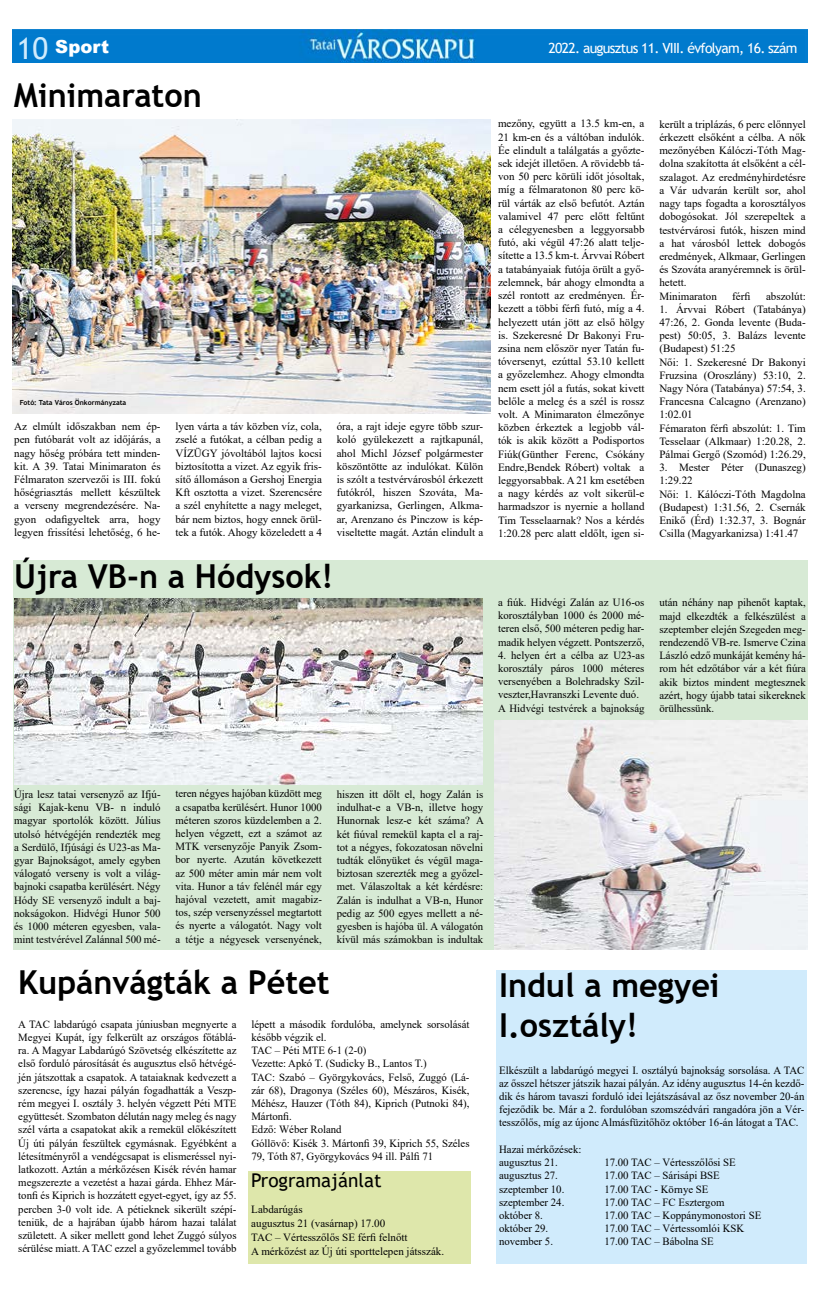
<style>
.page{position:relative;width:820px;height:1293px;background:#fff}
.page>*{position:absolute;margin:0;border:0;box-sizing:border-box;transform-origin:0 0}
.t1{font:700 33px/39.6px "Trebuchet MS";color:#000}
.t2{font:19px "Trebuchet MS";color:#000}
.t3{font:900 18px "Arial";color:#fff}
.t4{font:14px "Trebuchet MS";letter-spacing:-.05em;color:#fff}
.t5{font:11px/13.2px "Times New Roman";color:#000;text-align:justify}
.t6{font:700 7px "Trebuchet MS";color:#000}
.s1{font-family:"Trebuchet MS";font-weight:400;font-size:30px;color:#d0ebfc}
</style>
<div class="page">
<img style="left:13px;top:30px;width:793px;height:33px">
<div style="left:248px;top:1171px;width:223px;height:92px;background:#dee7ab"></div>
<div style="left:13px;top:561px;width:793px;height:389px;background:#d7ead5"></div>
<div style="left:496px;top:970px;width:310px;height:293px;background:#d0ebfc"></div>
<img style="left:494px;top:720px;width:312px;height:230px">
<img style="left:15px;top:598px;width:467px;height:186px">
<img style="left:13px;top:120px;width:477px;height:294px">
<h3 class="t3" style="left:17px;top:33px;width:94px"><span class="s1">10</span> Sport</h3>
<p class="t4" style="left:548px;top:39px;width:250px">2022. augusztus 11. VIII. évfolyam, 16. szám</p>
<h1 class="t1" style="left:14px;top:75px;width:189px">Minimaraton</h1>
<p class="t6" style="left:20px;top:398px;width:108px">Fotó: Tata Város Önkormányzata</p>
<p class="t5" style="left:14px;top:419px;width:148px">Az elmúlt időszakban nem ép&shy;pen futóbarát volt az időjárás, a nagy hőség próbára tett minden&shy;kit. A 39. Tatai Minimaraton és Félmaraton szervezői is III. fokú hőségriasztás mellett készültek a verseny megrendezésére. Na&shy;gyon odafigyeltek arra, hogy legyen frissítési lehetőség, 6 he-</p>
<p class="t5" style="left:175px;top:419px;width:148px">lyen várta a táv közben víz, cola, zselé a futókat, a célban pedig a VÍZÜGY jóvoltából lajtos kocsi biztosította a vizet. Az egyik fris&shy;sítő állomáson a Gershoj Energia Kft osztotta a vizet. Szerencsére a szél enyhítette a nagy meleget, bár nem biztos, hogy ennek örül&shy;tek a futók. Ahogy közeledett a 4</p>
<p class="t5" style="left:336px;top:419px;width:148px">óra, a rajt ideje egyre több szur&shy;koló gyülekezett a rajtkapunál, ahol Michl József polgármester köszöntötte az indulókat. Külön is szólt a testvérvárosból érkezett futókról, hiszen Szováta, Ma&shy;gyarkanizsa, Gerlingen, Alkma&shy;ar, Arenzano és Pinczow is kép&shy;viseltette magát. Aztán elindult a</p>
<h1 class="t1" style="left:14px;top:556px;width:320px">Újra VB-n a Hódysok!</h1>
<p class="t5" style="left:498px;top:117px;width:148px">mezőny, együtt a 13.5 km-en, a 21 km-en és a váltóban indulók.<br>Ée elindult a találgatás a győzte&shy;sek idejét illetően. A rövidebb tá&shy;von 50 perc körüli időt jósoltak, míg a félmaratonon 80 perc kö&shy;rül várták az első befutót. Aztán valamivel 47 perc előtt feltűnt a célegyenesben a leggyorsabb futó, aki végül 47:26 alatt telje&shy;sítette a 13.5 km-t. Árvvai Róbert a tatabányaiak futója örült a győ&shy;zelemnek, bár ahogy elmondta a szél rontott az eredményen. Ér&shy;kezett a többi férfi futó, míg a 4. helyezett után jött az első hölgy is. Szekeresné Dr Bakonyi Fru&shy;zsina nem először nyer Tatán fu&shy;tóversenyt, ezúttal 53.10 kellett a győzelemhez. Ahogy elmondta nem esett jól a futás, sokat kivett belőle a meleg és a szél is rossz volt. A Minimaraton élmezőnye közben érkeztek a legjobb vál&shy;tók is akik között a Podisportos Fiúk(Günther Ferenc, Csókány Endre,Bendek Róbert) voltak a leggyorsabbak. A 21 km esetében a nagy kérdés az volt sikerül-e harmadszor is nyernie a holland Tim Tesselaarnak? Nos a kérdés 1:20.28 perc alatt eldőlt, igen si-</p>
<p class="t5" style="left:659px;top:117px;width:148px;text-align:left">került a triplázás, 6 perc előnnyel érkezett elsőként a célba. A nők mezőnyében Kálóczi-Tóth Mag&shy;dolna szakította át elsőként a cél&shy;szalagot. Az eredményhirdetésre a Vár udvarán került sor, ahol nagy taps fogadta a korosztályos dobogósokat. Jól szerepeltek a testvérvárosi futók, hiszen mind a hat városból lettek dobogós eredmények, Alkmaar, Gerlingen és Szováta aranyéremnek is örül&shy;hetett.<br>Minimaraton</p>
<p class="t5" style="left:732px;top:289px;width:20px">férfi</p>
<p class="t5" style="left:765px;top:289px;width:41px">abszolút:</p>
<p class="t5" style="left:659px;top:302px;width:148px;text-align:left">1. Árvvai Róbert (Tatabánya)<br>47:26, 2. Gonda levente (Buda&shy;pest) 50:05, 3. Balázs levente (Budapest) 51:25<br>Női: 1. Szekeresné Dr Bakonyi<br>Fruzsina (Oroszlány) 53:10, 2.<br>Nagy Nóra (Tatabánya) 57:54, 3.<br>Francesna Calcagno (Arenzano)<br>1:02.01<br>Fémaraton férfi abszolút: 1. Tim<br>Tesselaar (Alkmaar) 1:20.28, 2.<br>Pálmai Gergő (Szomód) 1:26.29,</p>
<p class="t5" style="left:659px;top:460px;width:148px;text-align:left">3. Mester Péter (Dunaszeg)<br>1:29.22<br>Női: 1. Kálóczi-Tóth Magdolna (Budapest) 1:31.56, 2. Csernák<br>Enikő (Érd) 1:32.37, 3. Bognár<br>Csilla (Magyarkanizsa) 1:41.47</p>
<p class="t5" style="left:498px;top:595px;width:148px">a fiúk. Hidvégi Zalán az U16-os korosztályban 1000 és 2000 mé&shy;teren első, 500 méteren pedig har&shy;madik helyen végzett. Pontszerző,</p>
<p class="t5" style="left:498px;top:648px;width:148px;text-align:left">4. helyen ért a célba az U23-as korosztály páros 1000 méteres versenyében a Bolehradsky Szil&shy;veszter,Havranszki Levente duó.<br>A Hidvégi testvérek a bajnokság</p>
<p class="t5" style="left:659px;top:596px;width:148px">után néhány nap pihenőt kaptak, majd elkezdték a felkészülést a szeptember elején Szegeden meg&shy;rendezendő VB-re. Ismerve Czina László edző munkáját kemény há&shy;rom hét edzőtábor vár a két fiúra akik biztos mindent megtesznek azért, hogy újabb tatai sikereknek örülhessünk.</p>
<p class="t5" style="left:14px;top:787px;width:148px">Újra lesz tatai versenyző az Ifjú&shy;sági Kajak-kenu VB- n induló magyar sportolók között. Július utolsó hétvégéjén rendezték meg a Serdülő, Ifjúsági és U23-as Ma&shy;gyar Bajnokságot, amely egyben válogató verseny is volt a világ&shy;bajnoki csapatba kerülésért. Négy Hódy SE versenyző indult a baj&shy;nokságokon. Hidvégi Hunor 500 és 1000 méteren egyesben, vala&shy;mint testvérével Zalánnal 500 mé-</p>
<p class="t5" style="left:175px;top:786px;width:148px">teren négyes hajóban küzdött meg a csapatba kerülésért. Hunor 1000 méteren szoros küzdelemben a 2. helyen végzett, ezt a számot az MTK versenyzője Panyik Zsom&shy;bor nyerte. Azután következett az 500 méter amin már nem volt vita. Hunor a táv felénél már egy hajóval vezetett, amit magabiz&shy;tos, szép versenyzéssel megtartott és nyerte a válogatót. Nagy volt a tétje a négyesek versenyének,</p>
<p class="t5" style="left:336px;top:787px;width:148px">hiszen itt dőlt el, hogy Zalán is indulhat-e a VB-n, illetve hogy Hunornak lesz-e két száma? A két fiúval remekül kapta el a raj&shy;tot a négyes, fokozatosan növelni tudták előnyüket és végül maga&shy;biztosan szerezték meg a győzel&shy;met. Válaszoltak a két kérdésre:<br>Zalán is indulhat a VB-n, Hunor pedig az 500 egyes mellett a né&shy;gyesben is hajóba ül. A válogatón kívül más számokban is indultak</p>
<h1 class="t1" style="left:18px;top:963px;width:312px">Kupánvágták a Pétet</h1>
<p class="t5" style="left:18px;top:1017px;width:220px">A TAC labdarúgó csapata júniusban megnyerte a Megyei Kupát, így felkerült az országos főtáblá&shy;ra. A Magyar Labdarúgó Szövetség elkészítette az első forduló párosítását és augusztus első hétvégé&shy;jén játszottak a csapatok. A tataiaknak kedvezett a szerencse, így hazai pályán fogadhatták a Veszp&shy;rém megyei I. osztály 3. helyén végzett Péti MTE együttesét. Szombaton délután nagy meleg és nagy szél várta a csapatokat akik a remekül előkészített Új úti pályán feszültek egymásnak. Egyébként a létesítményről a vendégcsapat is elismeréssel nyi&shy;latkozott. Aztán a mérkőzésen Kisék révén hamar megszerezte a vezetést a hazai gárda. Ehhez Már&shy;tonfi és Kiprich is hozzátett egyet-egyet, így az 55. percben 3-0 volt ide. A pétieknek sikerült szépí&shy;teniük, de a hajrában újabb három hazai találat született. A siker mellett gond lehet Zuggó súlyos sérülése miatt. A TAC ezzel a győzelemmel tovább</p>
<p class="t5" style="left:251px;top:1017px;width:220px;text-align:left">lépett a második fordulóba, amelynek sorsolását később végzik el.<br>TAC – Péti MTE 6-1 (2-0)<br>Vezette: Apkó T. (Sudicky B., Lantos T.)<br>TAC: Szabó – Györgykovács, Felső, Zuggó (Lá&shy;zár 68), Dragonya (Széles 60), Mészáros, Kisék, Méhész, Hauzer (Tóth 84), Kiprich (Putnoki 84), Mártonfi.<br>Edző: Wéber Roland<br>Góllövő: Kisék 3. Mártonfi 39, Kiprich 55, Széles 79, Tóth 87, Györgykovács 94 ill. Pálfi 71</p>
<h2 class="t2" style="left:251px;top:1168px;width:132px">Programajánlat</h2>
<p class="t5" style="left:251px;top:1202px;width:194px;line-height:14px;text-align:left">Labdarúgás<br>augusztus 21 (vasárnap) 17.00<br>TAC – Vértesszőlős SE férfi felnőtt<br>A mérkőzést az Új úti sporttelepen játsszák.</p>
<h1 class="t1" style="left:499px;top:966px;width:222px">Indul a megyei<br>I.osztály!</h1>
<p class="t5" style="left:499px;top:1063px;width:307px">Elkészült a labdarúgó megyei I. osztályú bajnokság sorsolása. A TAC az ősszel hétszer játszik hazai pályán. Az idény augusztus 14-én kezdő&shy;dik és három tavaszi forduló idei lejátszásával az ősz november 20-án fejeződik be. Már a 2. fordulóban szomszédvári rangadóra jön a Vér&shy;tesszőlős, míg az újonc Almásfüzitőhöz október 16-án látogat a TAC.</p>
<p class="t5" style="left:499px;top:1142px;width:84px">Hazai mérkőzések: augusztus 21.</p>
<p class="t5" style="left:604px;top:1155px;width:133px">17.00 TAC – Vértesszőlősi SE</p>
<p class="t5" style="left:499px;top:1168px;width:60px">augusztus 27.</p>
<p class="t5" style="left:604px;top:1168px;width:117px">17.00 TAC – Sárisápi BSE</p>
<p class="t5" style="left:499px;top:1182px;width:67px">szeptember 10.</p>
<p class="t5" style="left:604px;top:1182px;width:106px">17.00 TAC - Környe SE</p>
<p class="t5" style="left:499px;top:1195px;width:67px">szeptember 24.</p>
<p class="t5" style="left:604px;top:1195px;width:122px">17.00 TAC – FC Esztergom</p>
<p class="t5" style="left:499px;top:1208px;width:45px">október 8.</p>
<p class="t5" style="left:604px;top:1208px;width:158px">17.00 TAC – Koppánymonostori SE</p>
<p class="t5" style="left:499px;top:1221px;width:51px">október 29.</p>
<p class="t5" style="left:604px;top:1221px;width:141px">17.00 TAC – Vértessomlói KSK</p>
<p class="t5" style="left:499px;top:1234px;width:55px">november 5.</p>
<p class="t5" style="left:604px;top:1234px;width:111px">17.00 TAC – Bábolna SE</p>
</div>
